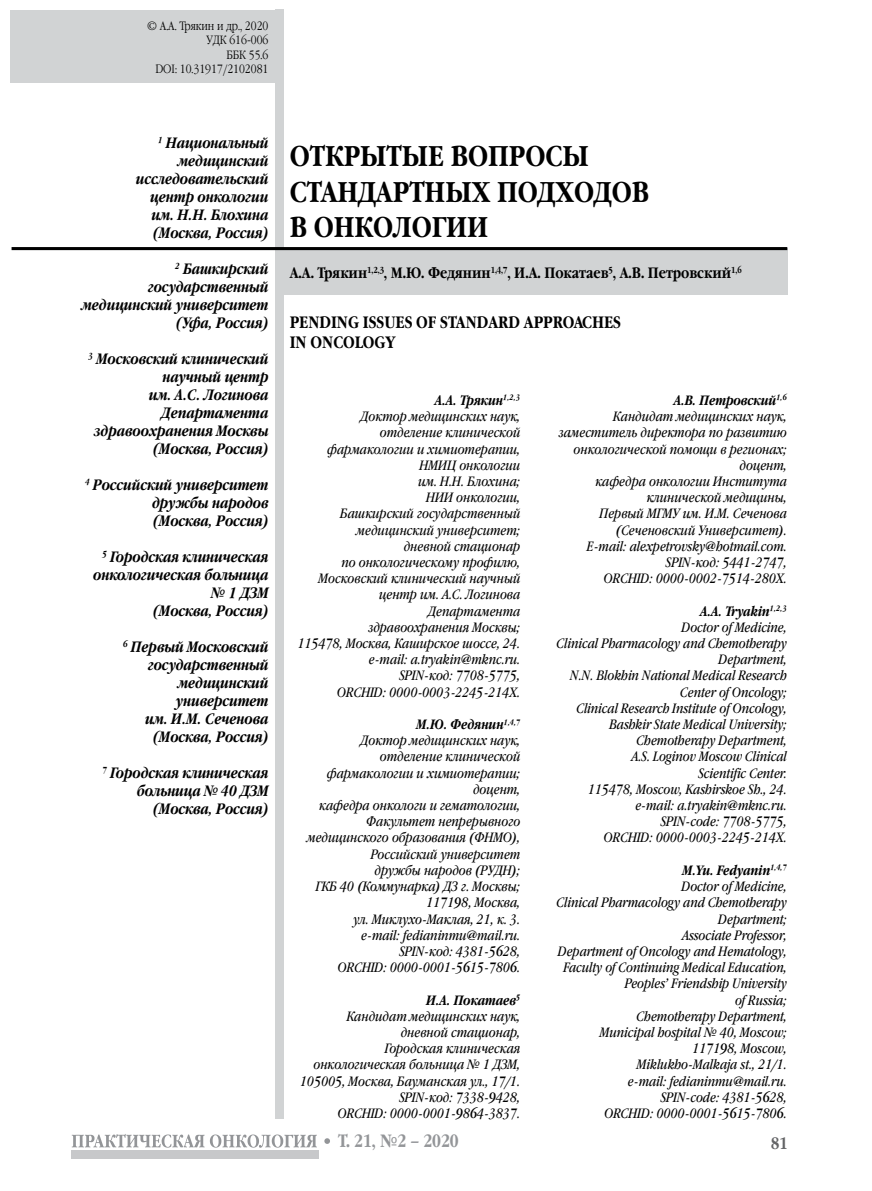
<style>
.page{position:relative;width:872px;height:1191px;background:#fff}
.page>*{position:absolute;margin:0;border:0;box-sizing:border-box;transform-origin:0 0}
.t1{font:700 28.5px "Garamond Narrow C";color:#000}
.t2{font:700 17.85px "Garamond Narrow C";color:#939598}
.t3{font:700 16.5px/19.8px "Garamond Narrow C";color:#000}
.t4{font:700 16.5px "Garamond Narrow C";color:#636466}
.t5{font:italic 700 15px/18px "Garamond Narrow C";color:#000;text-align:right}
.t6{font:700 15px "Garamond Narrow C";color:#000}
.t7{font:italic 13.5px/16.2px "Garamond Book Narrow C";color:#000;text-align:right}
.t8{font:italic 700 13.5px "Garamond Narrow C";color:#000}
.t9{font:300 12px/14.4px "Garamond Narrow C";color:#000;text-align:right}
</style>
<div class="page">
<div style="left:275px;top:10px;width:8px;height:1108px;background:#d1d3d4"></div>
<div style="left:11px;top:10px;width:269px;height:72px;background:#d1d3d4"></div>
<div style="left:283px;top:248px;width:504px;height:47px;background:#d1d3d4"></div>
<hr style="left:12px;top:247px;width:775px;height:3px;background:#000">
<div style="left:71px;top:1150px;width:247px;height:8px;background:#c7c8ca"></div>
<svg style="left:72px;top:1134px;width:258px;height:13px"></svg>
<p class="t9" style="left:147px;top:19px;width:123px">© А.А. Трякин и др., 2020<br>УДК 616-006<br>ББК 55.6<br>DOI: 10.31917/2102081</p>
<p class="t5" style="left:136px;top:135px;width:134px"><sup>1</sup> Национальный медицинский исследовательский центр онкологии им. Н.Н. Блохина (Москва, Россия)</p>
<p class="t5" style="left:82px;top:261px;width:188px"><sup>2</sup> Башкирский государственный медицинский университет (Уфа, Россия)</p>
<p class="t5" style="left:88px;top:351px;width:182px"><sup>3</sup> Московский клинический научный центр<br>им. А.С. Логинова<br>Департамента здравоохранения Москвы (Москва, Россия)</p>
<p class="t5" style="left:152px;top:477px;width:118px;text-align:justify;text-indent:-67px"><sup>4</sup> Российский университет дружбы народов (Москва, Россия)</p>
<p class="t5" style="left:93px;top:549px;width:177px"><sup>5</sup> Городская клиническая онкологическая больница № 1 ДЗМ<br>(Москва, Россия)</p>
<p class="t5" style="left:123px;top:639px;width:147px"><sup>6</sup> Первый Московский государственный медицинский университет<br>им. И.М. Сеченова (Москва, Россия)</p>
<p class="t5" style="left:102px;top:765px;width:168px"><sup>7</sup> Городская клиническая больница № 40 ДЗМ (Москва, Россия)</p>
<h1 class="t1" style="left:290px;top:140px;width:41px">Открытые</h1>
<h1 class="t1" style="left:451px;top:140px;width:21px">вопросы</h1>
<h1 class="t1" style="left:290px;top:176px;width:18px">стан</h1>
<h1 class="t1" style="left:358px;top:176px;width:38px">дартных</h1>
<h1 class="t1" style="left:497px;top:176px;width:134px">подходов</h1>
<h1 class="t1" style="left:290px;top:211px;width:45px">в онкологии</h1>
<p class="t6" style="left:290px;top:264px;width:453px">А.А. Трякин<sup>1,2,3</sup>, М.Ю. Федянин<sup>1,4,7</sup>, И.А. Покатаев<sup>5</sup>, А.В. Петровский<sup>1,6</sup></p>
<p class="t3" style="left:290px;top:312px;width:333px">PENDING ISSUES OF STANDARD APPROACHES<br>IN ONCOLOGY</p>
<p class="t8" style="left:435px;top:392px;width:87px">А.А. Трякин<sup>1,2,3</sup></p>
<p class="t7" style="left:298px;top:409px;width:224px">Доктор медицинских наук, отделение клинической фармакологии и химиотерапии,<br>НМИЦ онкологии<br>им. Н.Н. Блохина;<br>НИИ онкологии,<br>Башкирский государственный медицинский университет;<br>дневной стационар<br>по онкологическому профилю,<br>Московский клинический научный центр им. А.С. Логинова<br>Департамента<br>здравоохранения Москвы;<br>115478, Москва, Каширское шоссе, 24. e-mail: a.tryakin@mknc.ru.<br>SPIN-код: 7708-5775,<br>ORCHID: 0000-0003-2245-214X.</p>
<p class="t8" style="left:416px;top:716px;width:105px">М.Ю. Федянин<sup>1,4,7</sup></p>
<p class="t7" style="left:307px;top:733px;width:215px">Доктор медицинских наук, отделение клинической фармакологии и химиотерапии; доцент,<br>кафедра онкологи и гематологии,<br>Факультет непрерывного медицинского образования (ФНМО),<br>Российский университет<br>дружбы народов (РУДН);<br>ГКБ 40 (Коммунарка) ДЗ г. Москвы;<br>117198, Москва,<br>ул. Миклухо-Маклая, 21, к. 3.<br>e-mail: fedianinmu@mail.ru.<br>SPIN-код: 4381-5628,<br>ORCHID: 0000-0001-5615-7806.</p>
<p class="t8" style="left:426px;top:992px;width:95px">И.А. Покатаев<sup>5</sup></p>
<p class="t7" style="left:300px;top:1008px;width:221px">Кандидат медицинских наук, дневной стационар,<br>Городская клиническая онкологическая больница № 1 ДЗМ,<br>105005, Москва, Бауманская ул., 17/1.<br>SPIN-код: 7338-9428,<br>ORCHID: 0000-0001-9864-3837.</p>
<p class="t8" style="left:674px;top:392px;width:114px">А.В. Петровский<sup>1,6</sup></p>
<p class="t7" style="left:559px;top:409px;width:229px">Кандидат медицинских наук, заместитель директора по развитию онкологической помощи в регионах; доцент,<br>кафедра онкологии Института клинической медицины,<br>Первый МГМУ им. И.М. Сеченова (Сеченовский Университет).<br>E-mail: alexpetrovsky@hotmail.com.<br>SPIN-код: 5441-2747,<br>ORCHID: 0000-0002-7514-280X.</p>
<p class="t8" style="left:700px;top:603px;width:88px">A.A. Tryakin<sup>1,2,3</sup></p>
<p class="t7" style="left:556px;top:619px;width:232px">Doctor of Medicine,<br>Clinical Pharmacology and Chemotherapy<br>Department,<br>N.N. Blokhin National Medical Research<br>Center of Oncology;<br>Clinical Research Institute of Oncology,<br>Bashkir State Medical University;<br>Chemotherapy Department,<br>A.S. Loginov Moscow Clinical<br>Scientific Center.<br>115478, Moscow, Kashirskoe Sh., 24. e-mail: a.tryakin@mknc.ru.<br>SPIN-code: 7708-5775,<br>ORCHID: 0000-0003-2245-214X.</p>
<p class="t8" style="left:682px;top:862px;width:106px">M.Yu. Fedyanin<sup>1,4,7</sup></p>
<p class="t7" style="left:556px;top:879px;width:232px">Doctor of Medicine,<br>Clinical Pharmacology and Chemotherapy<br>Department;<br>Associate Professor,<br>Department of Oncology and Hematology,<br>Faculty of Continuing Medical Education,<br>Peoples’ Friendship University<br>of Russia;<br>Chemotherapy Department,<br>Municipal hospital № 40, Moscow;<br>117198, Moscow,<br>Miklukho-Malkaja st., 21/1.<br>e-mail: fedianinmu@mail.ru.<br>SPIN-code: 4381-5628,<br>ORCHID: 0000-0001-5615-7806.</p>
<h2 class="t2" style="left:338px;top:1131px;width:122px">Т. 21, №2 – 2020</h2>
<p class="t4" style="left:771px;top:1133px;width:18px">81</p>
</div>
